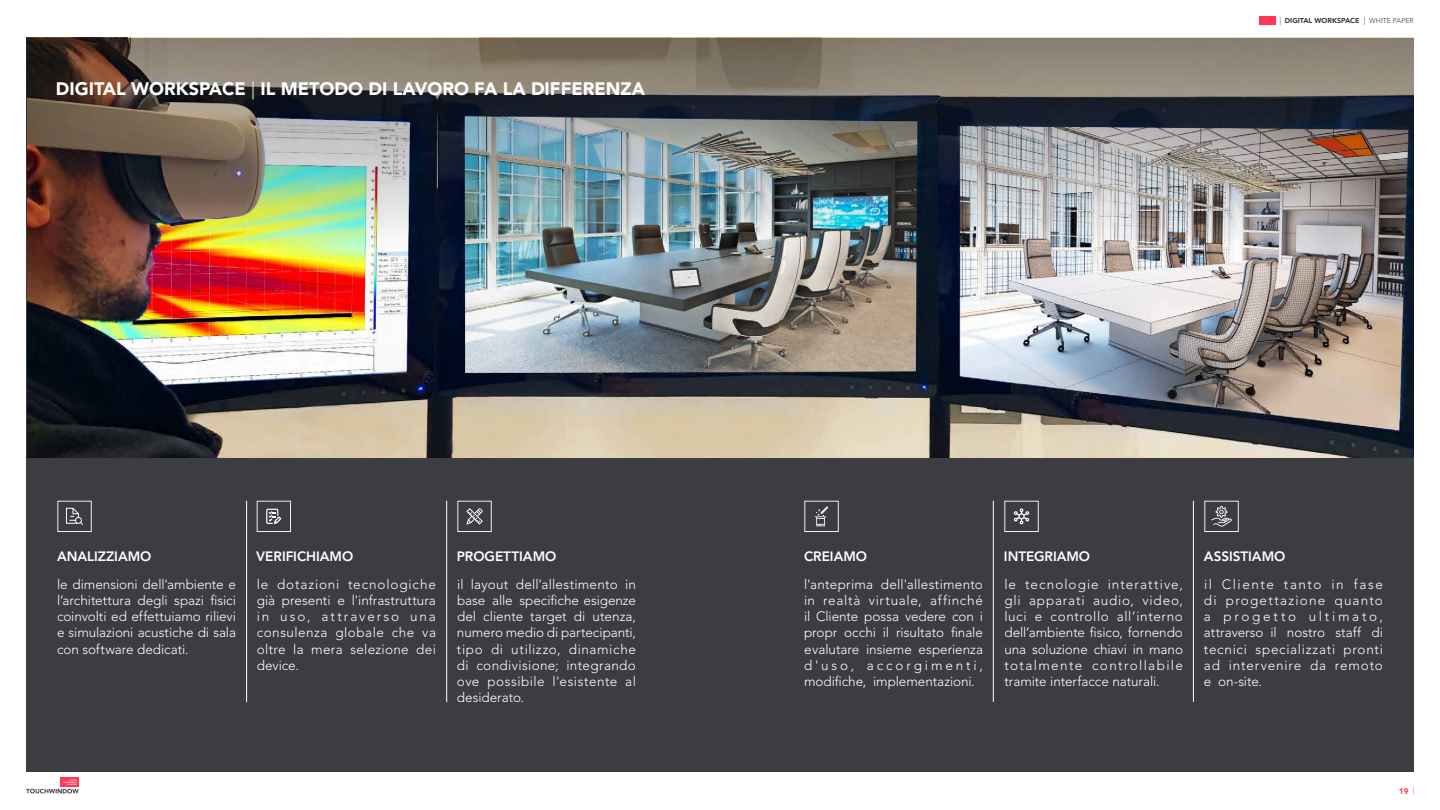
<style>
.page{position:relative;width:1440px;height:810px;background:#fff}
.page>*{position:absolute;margin:0;border:0;box-sizing:border-box;transform-origin:0 0}
.t1{font:900 18px "Avenir LT Std";color:#fff}
.t2{font:300 13.5px/16.2px "Avenir LT Std";letter-spacing:.025em;color:#fff;text-align:justify}
.t3{font:800 13.5px "Avenir LT Std";color:#fff}
.t4{font:900 8.1px "Avenir LT Std";color:#ff3654}
.t5{font:900 7.05px "Avenir LT Std";color:#3c3d41}
.s1{font-weight:300}
.s2{font-weight:300;font-size:8.1px}
</style>
<div class="page">
<div style="left:26px;top:38px;width:1388px;height:734px;background:#3c3d41"></div>
<img style="left:27px;top:248px;width:1387px;height:210px">
<img style="left:26px;top:38px;width:1388px;height:210px">
<div style="left:1259px;top:16px;width:16px;height:8px;background:#ff3654"></div>
<div style="left:60px;top:777px;width:19px;height:10px;background:#ff3654"></div>
<svg style="left:26px;top:779px;width:53px;height:15px"></svg>
<svg style="left:57px;top:501px;width:35px;height:31px"></svg>
<svg style="left:457px;top:501px;width:35px;height:31px"></svg>
<svg style="left:257px;top:501px;width:34px;height:31px"></svg>
<svg style="left:804px;top:501px;width:35px;height:31px"></svg>
<svg style="left:1204px;top:501px;width:35px;height:31px"></svg>
<svg style="left:1004px;top:501px;width:35px;height:31px"></svg>
<hr style="left:993px;top:501px;width:1px;height:201px;background:#fff">
<hr style="left:1193px;top:501px;width:1px;height:201px;background:#fff">
<hr style="left:246px;top:501px;width:1px;height:201px;background:#fff">
<hr style="left:447px;top:501px;width:1px;height:201px;background:#fff">
<h1 class="t1" style="left:56px;top:77px;width:591px">DIGITAL WORKSPACE <span class="s1">|</span> IL METODO DI LAVORO FA LA DIFFERENZA</h1>
<p class="t5" style="left:1279px;top:16px;width:136px"><span class="s2">|</span> DIGITAL WORKSPACE <span class="s2">|</span> <span class="s1">WHITE PAPER</span></p>
<p class="t3" style="left:57px;top:548px;width:96px">ANALIZZIAMO</p>
<p class="t2" style="left:57px;top:576px;width:181px">le dimensioni dell'ambiente e l’architettura degli spazi fisici coinvolti ed effettuiamo rilievi e simulazioni acustiche di sala con software dedicati.</p>
<p class="t3" style="left:256px;top:548px;width:99px">VERIFICHIAMO</p>
<p class="t2" style="left:257px;top:576px;width:181px">le dotazioni tecnologiche già presenti e l'infrastruttura in uso, attraverso una consulenza globale che va oltre la mera selezione dei device.</p>
<p class="t3" style="left:457px;top:548px;width:101px">PROGETTIAMO</p>
<p class="t2" style="left:457px;top:576px;width:181px">il layout dell'allestimento in base alle specifiche esigenze del cliente target di utenza, numero medio di partecipanti, tipo di utilizzo, dinamiche di condivisione; integrando ove possibile l'esistente al desiderato.</p>
<p class="t3" style="left:804px;top:548px;width:65px">CREIAMO</p>
<p class="t2" style="left:804px;top:576px;width:181px">l'anteprima dell'allestimento in realtà virtuale, affinché il Cliente possa vedere con i propr occhi il risultato finale e valutare insieme esperienza d'uso, accorgimenti, modifiche, implementazioni.</p>
<p class="t3" style="left:1004px;top:548px;width:88px">INTEGRIAMO</p>
<p class="t2" style="left:1004px;top:576px;width:180px">le tecnologie interattive, gli apparati audio, video, luci e controllo all’interno dell’ambiente fisico, fornendo una soluzione chiavi in mano totalmente controllabile tramite interfacce naturali.</p>
<p class="t3" style="left:1204px;top:548px;width:83px">ASSISTIAMO</p>
<p class="t2" style="left:1204px;top:576px;width:181px">il Cliente tanto in fase di progettazione quanto a progetto ultimato, attraverso il nostro staff di tecnici specializzati pronti ad intervenire da remoto e on-site.</p>
<p class="t4" style="left:1399px;top:786px;width:17px">19 <span class="s1">|</span></p>
</div>
